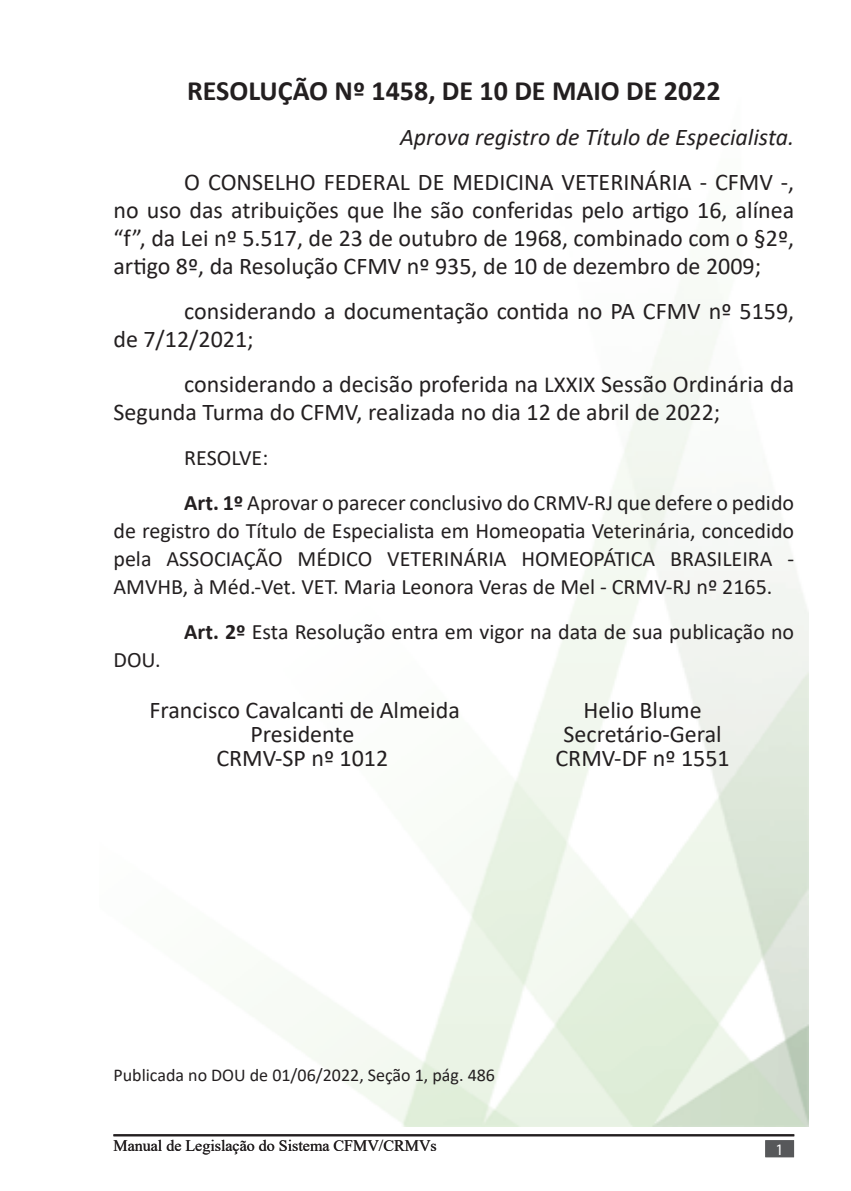
<style>
.page{position:relative;width:851px;height:1191px;background:#fff}
.page>*{position:absolute;margin:0;border:0;box-sizing:border-box;transform-origin:0 0}
.Texto_de_nota_de_rod{font:700 28px "Calibri";color:#231f20}
.Corpo_de_texto{font:24px/28px "Calibri";color:#231f20}
.Texto_de_nota_de_rod-2{font:italic 24px "Calibri";color:#231f20}
.t1{font:22px/28px "Calibri";color:#231f20;text-align:justify}
.t2{font:18px "Calibri";color:#231f20}
.t3{font:16px "Times New Roman";color:#231f20}
.Apresentação{font:16px "Myriad Pro";color:#fff}
.s1{font-size:23px}
.s2{font-weight:700}
</style>
<div class="page">
<hr style="left:113px;top:1134px;width:681px;height:2px;background:#231f20">
<div style="left:765px;top:1140px;width:28px;height:17px;background:#57585a;border:2px solid #57585a"></div>
<p class="Texto_de_nota_de_rod" style="left:187px;top:71px;width:535px">RESOLUÇÃO Nº 1458, DE 10 DE MAIO DE 2022</p>
<p class="Texto_de_nota_de_rod-2" style="left:400px;top:120px;width:395px">Aprova registro de Título de Especialista.</p>
<p class="Corpo_de_texto" style="left:113px;top:167px;width:682px;text-align:justify;text-indent:71px">O CONSELHO FEDERAL DE MEDICINA VETERINÁRIA - CFMV -, no uso das atribuições que lhe são conferidas pelo artigo 16, alínea “f”, da Lei nº 5.517, de 23 de outubro de 1968, combinado com o §2º, artigo 8º, da Resolução CFMV nº 935, de 10 de dezembro de 2009;</p>
<p class="Corpo_de_texto" style="left:113px;top:296px;width:682px;text-indent:71px">considerando a documentação contida no PA CFMV nº 5159, de 7/12/2021;</p>
<p class="Corpo_de_texto" style="left:113px;top:369px;width:682px;text-indent:71px">considerando a decisão proferida na <span class="s1">LXXIX</span> Sessão Ordinária da<br>Segunda Turma do CFMV, realizada no dia 12 de abril de 2022;</p>
<p class="t1" style="left:184px;top:443px;width:85px">RESOLVE:</p>
<p class="t1" style="left:113px;top:488px;width:682px;text-indent:71px"><span class="s2">Art. 1º</span> Aprovar o parecer conclusivo do CRMV-RJ que defere o pedido de registro do Título de Especialista em Homeopatia Veterinária, concedido pela ASSOCIAÇÃO MÉDICO VETERINÁRIA HOMEOPÁTICA BRASILEIRA - AMVHB, à Méd.-Vet. VET. Maria Leonora Veras de Mel - CRMV-RJ nº 2165.</p>
<p class="t1" style="left:184px;top:617px;width:611px"><span class="s2">Art. 2º</span> Esta Resolução entra em vigor na data de sua publicação no</p>
<p class="t1" style="left:113px;top:645px;width:49px">DOU.</p>
<p class="Corpo_de_texto" style="left:149px;top:695px;width:312px">Francisco Cavalcanti de Almeida</p>
<p class="Corpo_de_texto" style="left:250px;top:719px;width:105px">Presidente</p>
<p class="Corpo_de_texto" style="left:216px;top:743px;width:173px">CRMV-SP nº 1012</p>
<p class="Corpo_de_texto" style="left:583px;top:695px;width:120px">Helio Blume</p>
<p class="Corpo_de_texto" style="left:563px;top:719px;width:160px">Secretário-Geral</p>
<p class="Corpo_de_texto" style="left:555px;top:743px;width:176px">CRMV-DF nº 1551</p>
<p class="t2" style="left:113px;top:1062px;width:383px">Publicada no DOU de 01/06/2022, Seção 1, pág. 486</p>
<p class="t3" style="left:113px;top:1134px;width:325px">Manual de Legislação do Sistema CFMV/CRMVs</p>
<p class="Apresentação" style="left:775px;top:1140px;width:10px">1</p>
</div>
